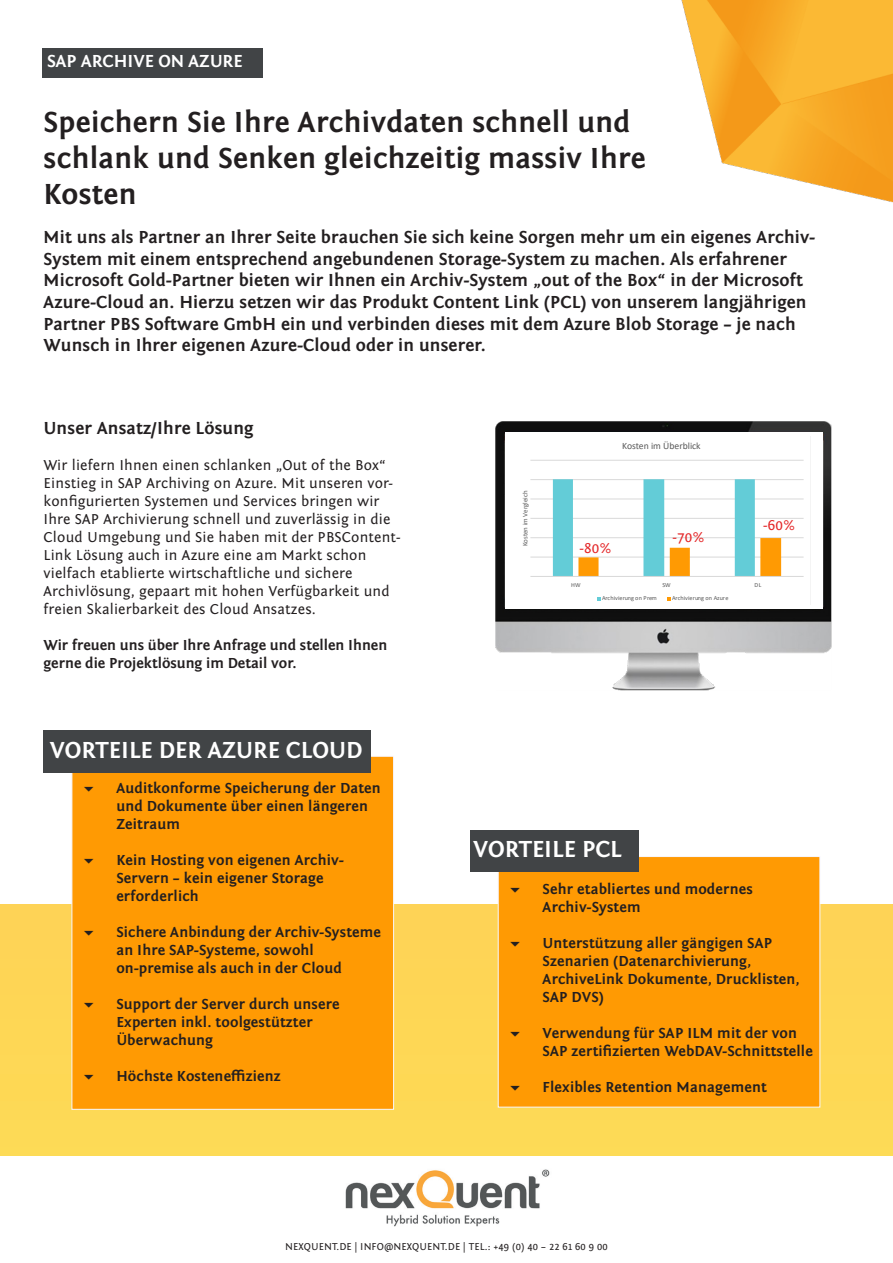
<style>
.page{position:relative;width:893px;height:1263px;background:#fff}
.page>*{position:absolute;margin:0;border:0;box-sizing:border-box;transform-origin:0 0}
.t1{font:700 30px/36px "Fontin Sans";letter-spacing:.01em;color:#231f20}
.t2{font:700 24px "Fontin Sans";color:#fff}
.t3{font:700 18px/21.6px "Fontin Sans";letter-spacing:.01em;color:#231f20}
.t4{font:700 18px "Fontin Sans";color:#fff}
.t5{font:700 15px/18px "Fontin Sans";letter-spacing:.01em;color:#231f20}
.t6{font:15px/18px "Fontin Sans";letter-spacing:.01em;color:#231f20}
.t7{font:15px "Fontin Sans";color:#e42729}
.t8{font:10.5px "Fontin Sans";letter-spacing:.01em;color:#231f20}
.t9{font:9.75px "Calibri";color:#595959}
.t10{font:6.9px "Calibri";color:#595959}
.t11{font:6.15px "Calibri";letter-spacing:-.005em;color:#595959}
</style>
<div class="page">
<img style="left:681px;top:0;width:212px;height:203px">
<div style="left:0;top:904px;width:893px;height:251px;background:#fed856"></div>
<div style="left:43px;top:48px;width:220px;height:30px;background:#414446"></div>
<div style="left:72px;top:756px;width:322px;height:354px;background:#ff9a03;border:1px solid #f7f7ff"></div>
<div style="left:44px;top:730px;width:327px;height:43px;background:#414446"></div>
<div style="left:498px;top:856px;width:322px;height:251px;background:#ff9a03"></div>
<div style="left:470px;top:830px;width:169px;height:41px;background:#414446"></div>
<img style="left:345px;top:1169px;width:205px;height:58px">
<img style="left:495px;top:421px;width:337px;height:270px">
<div style="left:505px;top:433px;width:318px;height:176px;background:#fff"></div>
<svg style="left:530px;top:460px;width:274px;height:141px"></svg>
<p class="t4" style="left:47px;top:51px;width:197px">SAP ARCHIVE ON AZURE</p>
<h1 class="t1" style="left:44px;top:105px;width:604px">Speichern Sie Ihre Archivdaten schnell und schlank und Senken gleichzeitig massiv Ihre<br>Kosten</h1>
<p class="t3" style="left:44px;top:227px;width:773px">Mit uns als Partner an Ihrer Seite brauchen Sie sich keine Sorgen mehr um ein eigenes Archiv-System mit einem entsprechend angebundenen Storage-System zu machen. Als erfahrener Microsoft Gold-Partner bieten wir Ihnen ein Archiv-System „out of the Box“ in der Microsoft Azure-Cloud an. Hierzu setzen wir das Produkt Content Link (PCL) von unserem langjährigen Partner PBS Software GmbH ein und verbinden dieses mit dem Azure Blob Storage – je nach Wunsch in Ihrer eigenen Azure-Cloud oder in unserer.</p>
<p class="t3" style="left:44px;top:417px;width:211px">Unser Ansatz/Ihre Lösung</p>
<p class="t6" style="left:44px;top:456px;width:359px">Wir liefern Ihnen einen schlanken „Out of the Box“ Einstieg in SAP Archiving on Azure. Mit unseren vor&shy;konfigurierten Systemen und Services bringen wir Ihre SAP Archivierung schnell und zuverlässig in die Cloud Umgebung und Sie haben mit der PBSContent-Link Lösung auch in Azure eine am Markt schon vielfach etablierte wirtschaftliche und sichere Archivlösung, gepaart mit hohen Verfügbarkeit und freien Skalierbarkeit des Cloud Ansatzes.</p>
<p class="t5" style="left:44px;top:636px;width:345px">Wir freuen uns über Ihre Anfrage und stellen Ihnen gerne die Projektlösung im Detail vor.</p>
<h2 class="t2" style="left:50px;top:737px;width:314px">VORTEILE DER AZURE CLOUD</h2>
<p class="t5" style="left:116px;top:779px;width:266px">Auditkonforme Speicherung der Daten und Dokumente über einen längeren<br>Zeitraum</p>
<p class="t5" style="left:116px;top:851px;width:229px">Kein Hosting von eigenen Archiv-<br>Servern – kein eigener Storage erforderlich</p>
<p class="t5" style="left:116px;top:923px;width:266px">Sichere Anbindung der Archiv-Systeme an Ihre SAP-Systeme, sowohl on-premise als auch in der Cloud</p>
<p class="t5" style="left:116px;top:995px;width:225px">Support der Server durch unsere<br>Experten inkl. toolgestützter<br>Überwachung</p>
<p class="t5" style="left:116px;top:1067px;width:166px">Höchste Kosteneffizienz</p>
<p class="t10" style="left:521px;top:546px;width:57px;rotate:-90deg">Kosten im Vergleich</p>
<p class="t9" style="left:622px;top:439px;width:80px">Kosten im Überblick</p>
<p class="t7" style="left:579px;top:540px;width:33px">-80%</p>
<p class="t7" style="left:672px;top:529px;width:33px">-70%</p>
<p class="t7" style="left:763px;top:516px;width:33px">-60%</p>
<p class="t11" style="left:571px;top:581px;width:11px">HW</p>
<p class="t11" style="left:662px;top:581px;width:10px">SW</p>
<p class="t11" style="left:754px;top:581px;width:8px">DL</p>
<p class="t11" style="left:602px;top:594px;width:56px">Archivierung on Prem</p>
<p class="t11" style="left:672px;top:594px;width:58px">Archivierung on Azure</p>
<h2 class="t2" style="left:473px;top:836px;width:150px">VORTEILE PCL</h2>
<p class="t5" style="left:543px;top:880px;width:212px">Sehr etabliertes und modernes<br>Archiv-System</p>
<p class="t5" style="left:543px;top:934px;width:259px">Unterstützung aller gängigen SAP<br>Szenarien (Datenarchivierung,<br>ArchiveLink Dokumente, Drucklisten,<br>SAP DVS)</p>
<p class="t5" style="left:543px;top:1024px;width:272px">Verwendung für SAP ILM mit der von<br>SAP zertifizierten WebDAV-Schnittstelle</p>
<p class="t5" style="left:543px;top:1078px;width:226px">Flexibles Retention Management</p>
<p class="t8" style="left:285px;top:1240px;width:324px">NEXQUENT.DE | INFO@NEXQUENT.DE | TEL.: +49 (0) 40 – 22 61 60 9 00</p>
</div>
